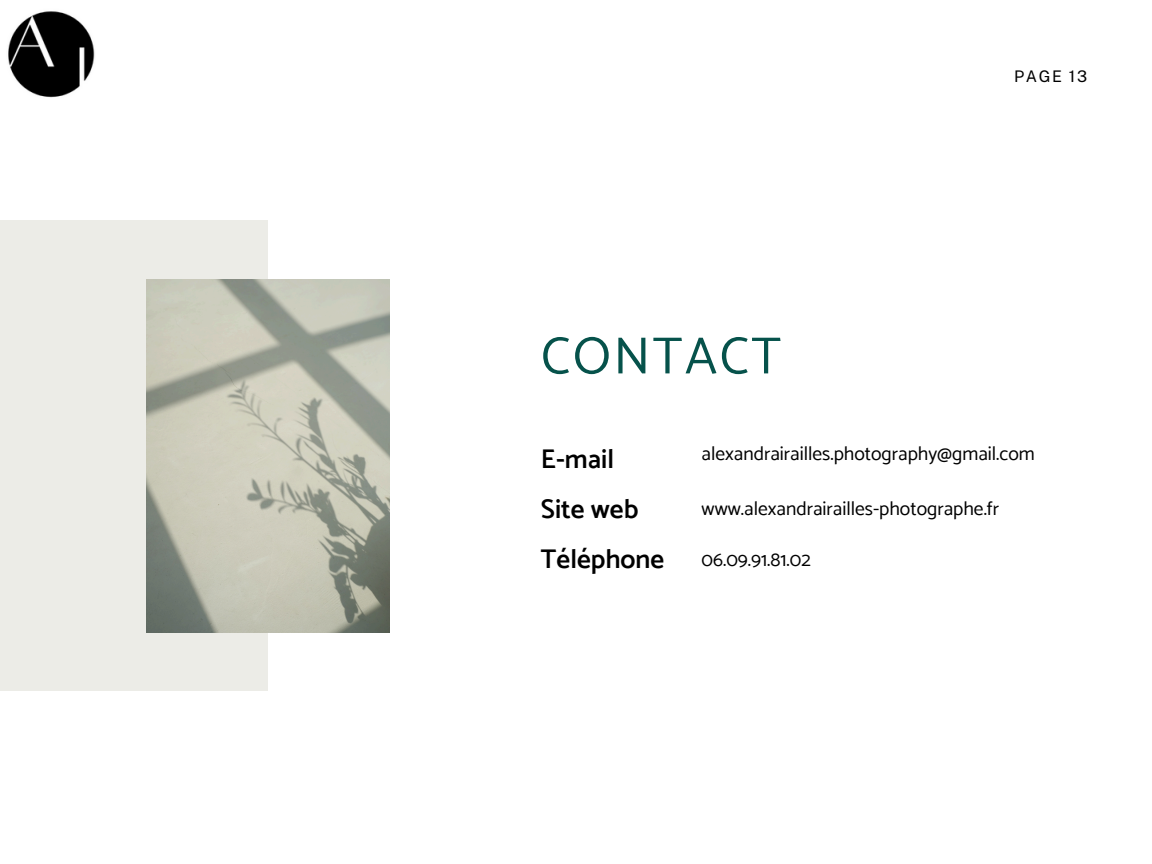
<style>
.page{position:relative;width:1152px;height:864px;background:#fff}
.page>*{position:absolute;margin:0;border:0;box-sizing:border-box;transform-origin:0 0}
.t1{font:52.5px "Catamaran";letter-spacing:.05em;color:#06524b}
.t2{font:600 27px "Catamaran";color:#000}
.t3{font:19.5px "Catamaran";color:#000}
.t4{font:16.05px "Public Sans";letter-spacing:.1em;color:#000}
</style>
<div class="page">
<div style="left:0;top:220px;width:268px;height:471px;background:#ecece7"></div>
<img style="left:146px;top:279px;width:243px;height:353px">
<img style="left:8px;top:11px;width:87px;height:87px">
<h3 class="t1" style="left:541px;top:325px;width:242px">CONTACT</h3>
<h3 class="t4" style="left:1014px;top:66px;width:75px">PAGE 13</h3>
<p class="t2" style="left:541px;top:442px;width:75px">E-mail</p>
<p class="t3" style="left:702px;top:442px;width:335px">alexandrairailles.photography@gmail.com</p>
<h1 class="t2" style="left:541px;top:493px;width:99px">Site web</h1>
<h2 class="t3" style="left:702px;top:497px;width:299px">www.alexandrairailles-photographe.fr</h2>
<h2 class="t2" style="left:541px;top:543px;width:125px">Téléphone</h2>
<h2 class="t3" style="left:702px;top:547px;width:111px">06.09.91.81.02</h2>
</div>
